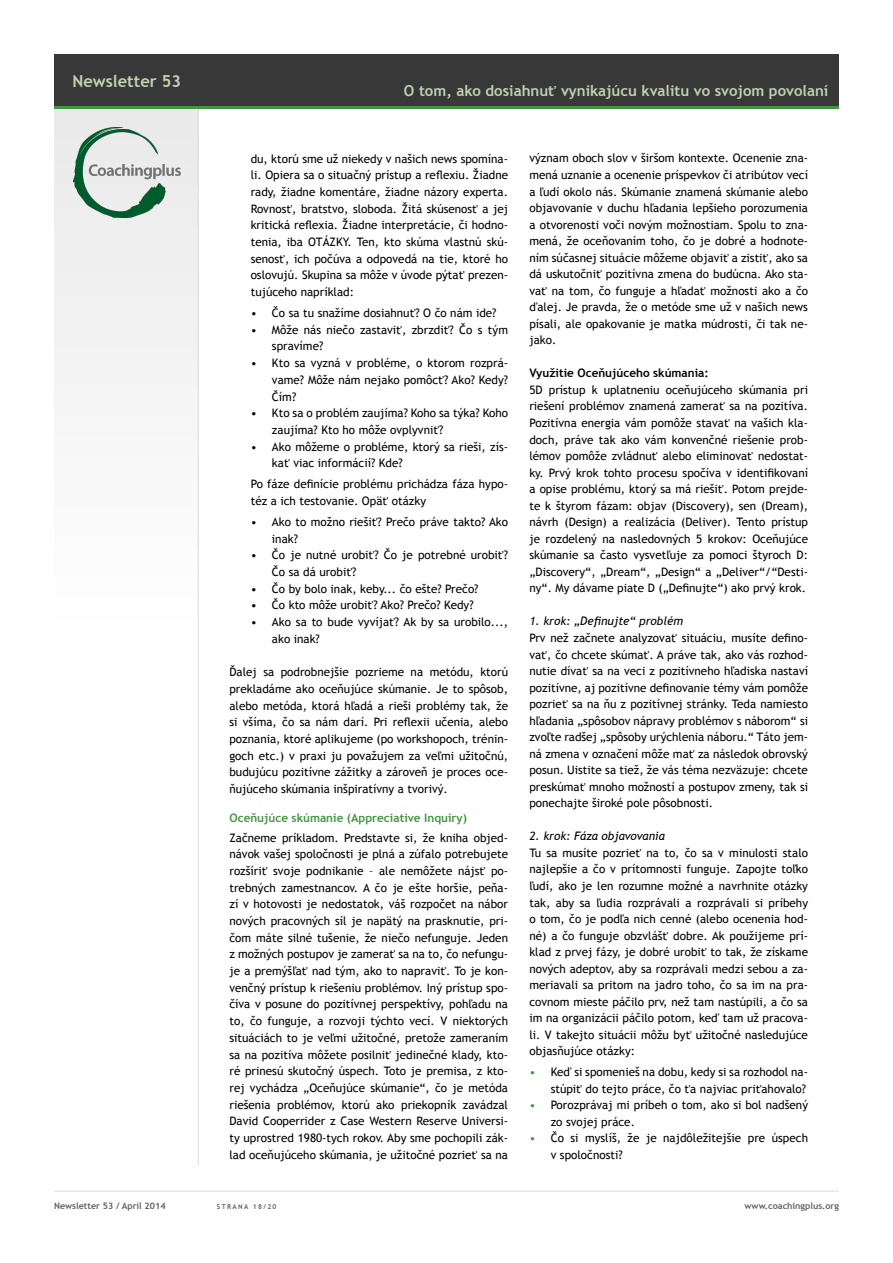
<style>
.page{position:relative;width:893px;height:1263px;background:#fff}
.page>*{position:absolute;margin:0;border:0;box-sizing:border-box;transform-origin:0 0}
.t1{font:700 16.5px "Trebuchet MS";color:#c0d2b0}
.t2{font:700 15px "Trebuchet MS";color:#c0d2b0}
.t3{font:11.7px/16.5px "Trebuchet MS";color:#000}
.t4{font:italic 11.7px "Trebuchet MS";color:#000}
.t5{font:700 11.7px "Trebuchet MS";color:#449542}
.t6{font:700 11.7px "Trebuchet MS";color:#000}
.t7{font:700 9px "Trebuchet MS";color:#636362}
.t8{font:700 6.75px "Trebuchet MS";letter-spacing:.2em;color:#636362}
.s1{color:#449542}
</style>
<div class="page">
<div style="left:54px;top:106px;width:145px;height:525px;background:#f5f5f5"></div>
<hr style="left:54px;top:1191px;width:785px;height:1px;background:#dadad9">
<hr style="left:198px;top:108px;width:1px;height:1057px;background:#dadad9">
<div style="left:54px;top:54px;width:785px;height:53px;background:#383838"></div>
<hr style="left:54px;top:106px;width:785px;height:3px;background:#449542">
<img style="left:74px;top:127px;width:106px;height:91px">
<h1 class="t1" style="left:72px;top:70px;width:110px">Newsletter 53</h1>
<p class="t2" style="left:404px;top:81px;width:426px">O tom, ako dosiahnuť vynikajúcu kvalitu vo svojom povolaní</p>
<p class="t3" style="left:251px;top:150px;width:259px;text-align:justify">du, ktorú sme už niekedy v našich news spomína&shy;li. Opiera sa o situačný prístup a reflexiu. Žiadne rady, žiadne komentáre, žiadne názory experta.<br>Rovnosť, bratstvo, sloboda. Žitá skúsenosť a jej kritická reflexia. Žiadne interpretácie, či hodno&shy;tenia, iba OTÁZKY. Ten, kto skúma vlastnú skú&shy;senosť, ich počúva a odpovedá na tie, ktoré ho oslovujú. Skupina sa môže v úvode pýtať prezen&shy;tujúceho napríklad:</p>
<p class="t3" style="left:251px;top:305px;width:247px">• Čo sa tu snažíme dosiahnuť? O čo nám ide?</p>
<p class="t3" style="left:272px;top:321px;width:238px;text-indent:-21px">• Môže nás niečo zastaviť, zbrzdiť? Čo s tým spravíme?</p>
<p class="t3" style="left:272px;top:355px;width:238px;text-align:justify;text-indent:-21px">• Kto sa vyzná v probléme, o ktorom rozprá&shy;vame? Môže nám nejako pomôcť? Ako? Kedy?<br>Čím?</p>
<p class="t3" style="left:272px;top:405px;width:238px;text-indent:-21px">• Kto sa o problém zaujíma? Koho sa týka? Koho zaujíma? Kto ho môže ovplyvniť?</p>
<p class="t3" style="left:272px;top:438px;width:238px;text-indent:-21px">• Ako môžeme o probléme, ktorý sa rieši, zís&shy;kať viac informácií? Kde?</p>
<p class="t3" style="left:251px;top:476px;width:259px">Po fáze definície problému prichádza fáza hypo&shy;téz a ich testovanie. Opäť otázky</p>
<p class="t3" style="left:272px;top:514px;width:238px;text-indent:-21px">• Ako to možno riešiť? Prečo práve takto? Ako inak?</p>
<p class="t3" style="left:272px;top:547px;width:238px;text-indent:-21px">• Čo je nutné urobiť? Čo je potrebné urobiť?<br>Čo sa dá urobiť?</p>
<p class="t3" style="left:251px;top:580px;width:229px">• Čo by bolo inak, keby... čo ešte? Prečo?</p>
<p class="t3" style="left:251px;top:597px;width:224px">• Čo kto môže urobiť? Ako? Prečo? Kedy?</p>
<p class="t3" style="left:272px;top:614px;width:238px;text-indent:-21px">• Ako sa to bude vyvíjať? Ak by sa urobilo..., ako inak?</p>
<p class="t3" style="left:229px;top:664px;width:280px;text-align:justify">Ďalej sa podrobnejšie pozrieme na metódu, ktorú prekladáme ako oceňujúce skúmanie. Je to spôsob, alebo metóda, ktorá hľadá a rieši problémy tak, že si všíma, čo sa nám darí. Pri reflexii učenia, alebo poznania, ktoré aplikujeme (po workshopoch, trénin&shy;goch etc.) v praxi ju považujem za veľmi užitočnú, budujúcu pozitívne zážitky a zároveň je proces oce&shy;ňujúceho skúmania inšpiratívny a tvorivý.</p>
<p class="t5" style="left:229px;top:811px;width:239px">Oceňujúce skúmanie (Appreciative Inquiry)</p>
<p class="t3" style="left:229px;top:829px;width:280px;text-align:justify">Začneme príkladom. Predstavte si, že kniha objed&shy;návok vašej spoločnosti je plná a zúfalo potrebujete rozšíriť svoje podnikanie – ale nemôžete nájsť po&shy;trebných zamestnancov. A čo je ešte horšie, peňa&shy;zí v hotovosti je nedostatok, váš rozpočet na nábor nových pracovných síl je napätý na prasknutie, pri&shy;čom máte silné tušenie, že niečo nefunguje. Jeden z možných postupov je zamerať sa na to, čo nefungu&shy;je a premýšľať nad tým, ako to napraviť. To je kon&shy;venčný prístup k riešeniu problémov. Iný prístup spo&shy;číva v posune do pozitívnej perspektívy, pohľadu na to, čo funguje, a rozvoji týchto vecí. V niektorých situáciách to je veľmi užitočné, pretože zameraním sa na pozitíva môžete posilniť jedinečné klady, kto&shy;ré prinesú skutočný úspech. Toto je premisa, z kto&shy;rej vychádza „Oceňujúce skúmanie“, čo je metóda riešenia problémov, ktorú ako priekopník zavádzal David Cooperrider z Case Western Reserve Universi&shy;ty uprostred 1980-tych rokov. Aby sme pochopili zák&shy;lad oceňujúceho skúmania, je užitočné pozrieť sa na</p>
<p class="t3" style="left:529px;top:150px;width:280px;text-align:justify">význam oboch slov v širšom kontexte. Ocenenie zna&shy;mená uznanie a ocenenie príspevkov či atribútov vecí a ľudí okolo nás. Skúmanie znamená skúmanie alebo objavovanie v duchu hľadania lepšieho porozumenia a otvorenosti voči novým možnostiam. Spolu to zna&shy;mená, že oceňovaním toho, čo je dobré a hodnote&shy;ním súčasnej situácie môžeme objaviť a zistiť, ako sa dá uskutočniť pozitívna zmena do budúcna. Ako sta&shy;vať na tom, čo funguje a hľadať možnosti ako a čo ďalej. Je pravda, že o metóde sme už v našich news písali, ale opakovanie je matka múdrosti, či tak ne&shy;jako.</p>
<p class="t6" style="left:529px;top:366px;width:181px">Využitie Oceňujúceho skúmania:</p>
<p class="t3" style="left:529px;top:382px;width:280px;text-align:justify">5D prístup k uplatneniu oceňujúceho skúmania pri riešení problémov znamená zamerať sa na pozitíva.<br>Pozitívna energia vám pomôže stavať na vašich kla&shy;doch, práve tak ako vám konvenčné riešenie prob&shy;lémov pomôže zvládnuť alebo eliminovať nedostat&shy;ky. Prvý krok tohto procesu spočíva v identifikovaní a opise problému, ktorý sa má riešiť. Potom prejde&shy;te k štyrom fázam: objav (Discovery), sen (Dream), návrh (Design) a realizácia (Deliver). Tento prístup je rozdelený na nasledovných 5 krokov: Oceňujúce skúmanie sa často vysvetľuje za pomoci štyroch D: „Discovery“, „Dream“, „Design“ a „Deliver“/“Desti&shy;ny“. My dávame piate D („Definujte“) ako prvý krok.</p>
<p class="t4" style="left:529px;top:614px;width:155px">1. krok: „Definujte“ problém</p>
<p class="t3" style="left:529px;top:630px;width:280px;text-align:justify">Prv než začnete analyzovať situáciu, musíte defino&shy;vať, čo chcete skúmať. A práve tak, ako vás rozhod&shy;nutie dívať sa na veci z pozitívneho hľadiska nastaví pozitívne, aj pozitívne definovanie témy vám pomôže pozrieť sa na ňu z pozitívnej stránky. Teda namiesto hľadania „spôsobov nápravy problémov s náborom“ si zvoľte radšej „spôsoby urýchlenia náboru.“ Táto jem&shy;ná zmena v označení môže mať za následok obrovský posun. Uistite sa tiež, že vás téma nezväzuje: chcete preskúmať mnoho možností a postupov zmeny, tak si ponechajte široké pole pôsobnosti.</p>
<p class="t4" style="left:529px;top:829px;width:137px">2. krok: Fáza objavovania</p>
<p class="t3" style="left:529px;top:845px;width:280px;text-align:justify">Tu sa musíte pozrieť na to, čo sa v minulosti stalo najlepšie a čo v prítomnosti funguje. Zapojte toľko ľudí, ako je len rozumne možné a navrhnite otázky tak, aby sa ľudia rozprávali a rozprávali si príbehy o tom, čo je podľa nich cenné (alebo ocenenia hod&shy;né) a čo funguje obzvlášť dobre. Ak použijeme prí&shy;klad z prvej fázy, je dobré urobiť to tak, že získame nových adeptov, aby sa rozprávali medzi sebou a za&shy;meriavali sa pritom na jadro toho, čo sa im na pra&shy;covnom mieste páčilo prv, než tam nastúpili, a čo sa im na organizácii páčilo potom, keď tam už pracova&shy;li. V takejto situácii môžu byť užitočné nasledujúce objasňujúce otázky:</p>
<p class="t3" style="left:529px;top:1064px;width:280px;text-align:right"><span class="s1">•</span> Keď si spomenieš na dobu, kedy si sa rozhodol na&shy;stúpiť do tejto práce, čo ťa najviac priťahovalo?</p>
<p class="t3" style="left:551px;top:1097px;width:259px;text-indent:-21px"><span class="s1">•</span> Porozprávaj mi príbeh o tom, ako si bol nadšený zo svojej práce.</p>
<p class="t3" style="left:551px;top:1130px;width:259px;text-indent:-21px"><span class="s1">•</span> Čo si myslíš, že je najdôležitejšie pre úspech v spoločnosti?</p>
<p class="t7" style="left:54px;top:1200px;width:113px">Newsletter 53 / Apríl 2014</p>
<p class="t8" style="left:217px;top:1202px;width:61px">strana 18/20</p>
<p class="t7" style="left:745px;top:1200px;width:96px">www.coachingplus.org</p>
</div>
